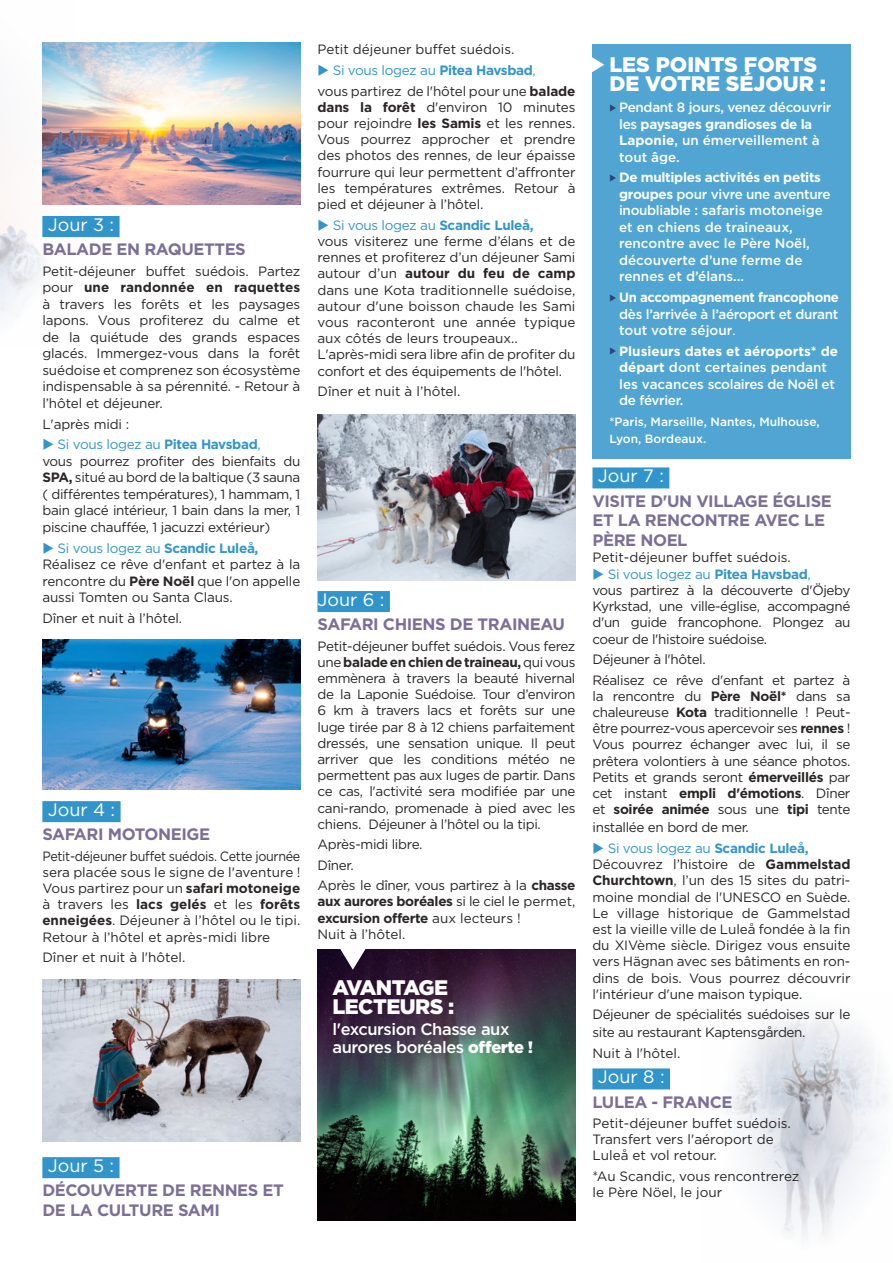
<style>
.page{position:relative;width:893px;height:1263px;background:#fff}
.page>*{position:absolute;margin:0;border:0;box-sizing:border-box;transform-origin:0 0}
.t1{font:900 21px/19.5px "Gotham";letter-spacing:-.015em;color:#fff}
.t2{font:18px "Gotham";color:#fff}
.t3{font:700 16.5px/19.8px "Gotham";letter-spacing:-.025em;color:#7b6f97}
.t4{font:500 16.5px/18px "Gotham";letter-spacing:-.025em;color:#fff}
.t5{font:13.5px/16.2px "Gotham";letter-spacing:-.015em;color:#292625}
.t6{font:500 13.5px/16.5px "Gotham";letter-spacing:-.01em;color:#fff}
.t7{font:13.5px/16.2px "Gotham";letter-spacing:-.015em;color:#292625;text-align:justify;scale:.93 1}
.t8{font:500 12px/16.5px "Gotham";color:#fff}
.s1{font-weight:700}
.s2{color:#3195cb}
.s3{font-weight:700;color:#3195cb}
.s4{font-weight:900}
.s5{color:#304273}
.s6{font-weight:400}
</style>
<div class="page">
<div style="left:592px;top:44px;width:258px;height:414px;background:#50a5d2"></div>
<img style="left:0;top:202px;width:77px;height:112px">
<img style="left:728px;top:1013px;width:160px;height:226px">
<img style="left:317px;top:949px;width:258px;height:271px">
<div style="left:42px;top:216px;width:78px;height:21px;background:#3195cb"></div>
<div style="left:42px;top:801px;width:79px;height:21px;background:#3195cb"></div>
<div style="left:42px;top:1157px;width:78px;height:21px;background:#3195cb"></div>
<div style="left:317px;top:591px;width:73px;height:21px;background:#3195cb"></div>
<div style="left:592px;top:467px;width:77px;height:21px;background:#3195cb"></div>
<div style="left:592px;top:1068px;width:78px;height:21px;background:#3195cb"></div>
<img style="left:42px;top:639px;width:259px;height:150px">
<img style="left:318px;top:414px;width:258px;height:166px">
<img style="left:42px;top:979px;width:258px;height:162px">
<img style="left:42px;top:42px;width:258px;height:162px">
<svg style="left:340px;top:949px;width:26px;height:21px"></svg>
<h2 class="t2" style="left:48px;top:213px;width:68px">Jour 3 :</h2>
<p class="t3" style="left:42px;top:239px;width:205px">BALADE EN RAQUETTES</p>
<p class="t5" style="left:42px;top:262px;width:259px;text-align:justify">Petit-déjeuner bu!et suédois. Partez pour <span class="s1">une randonnée en raquettes </span>à travers les forêts et les paysages lapons. Vous profiterez du calme et de la quiétude des grands espaces glacés. Immergez-vous dans la forêt suédoise et comprenez son écosystème indispensable à sa pérennité. - Retour à l’hôtel et déjeuner.</p>
<p class="t5" style="left:42px;top:415px;width:89px">L'après midi :</p>
<p class="t5" style="left:42px;top:436px;width:259px"><span class="s2">◆ Si vous logez au</span> <span class="s3">Pitea Havsbad</span><span class="s2">,<br></span>vous pourrez profiter des bienfaits du <span class="s1">SPA,</span> situé au bord de la baltique (3 sauna ( di!érentes températures), 1 hammam, 1 bain glacé intérieur, 1 bain dans la mer, 1 piscine chau!ée, 1 jacuzzi extérieur)</p>
<p class="t5" style="left:42px;top:539px;width:259px"><span class="s2">◆ Si vous logez au</span> <span class="s3">Scandic Luleå, </span>Réalisez ce rêve d'enfant et partez à la rencontre du <span class="s1">Père Noël</span> que l'on appelle aussi Tomten ou Santa Claus.</p>
<p class="t5" style="left:42px;top:610px;width:141px">Dîner et nuit à l’hôtel.</p>
<h2 class="t2" style="left:48px;top:798px;width:69px">Jour 4 :</h2>
<p class="t3" style="left:42px;top:824px;width:169px">SAFARI MOTONEIGE</p>
<p class="t7" style="left:42px;top:847px;width:279px">Petit-déjeuner bu!et suédois. Cette journée sera placée sous le signe de l'aventure !<br>Vous partirez pour un <span class="s1">safari motoneige </span>à travers les <span class="s1">lacs gelés</span> et les <span class="s1">forêts enneigées</span>. Déjeuner à l’hôtel ou le tipi.<br>Retour à l’hôtel et après-midi libre</p>
<p class="t5" style="left:42px;top:949px;width:144px">Dîner et nuit à l'hôtel.</p>
<h2 class="t2" style="left:48px;top:1154px;width:68px">Jour 5 :</h2>
<p class="t3" style="left:42px;top:1180px;width:243px">DÉCOUVERTE DE RENNES ET<br>DE LA CULTURE SAMI</p>
<p class="t5" style="left:317px;top:41px;width:198px">Petit déjeuner bu!et suédois.</p>
<p class="t5" style="left:317px;top:60px;width:259px;line-height:20.4px"><span class="s2">◆ Si vous logez au</span> <span class="s3">Pitea Havsbad</span><span class="s2">,<br></span>vous partirez de l'hôtel pour une <span class="s1">balade</span></p>
<p class="t5" style="left:317px;top:99px;width:259px;text-align:justify"><span class="s1">dans la forêt</span> d'environ 10 minutes pour rejoindre <span class="s1">les Samis</span> et les rennes.<br>Vous pourrez approcher et prendre des photos des rennes, de leur épaisse fourrure qui leur permettent d’a!ronter les températures extrêmes. Retour à pied et déjeuner à l’hôtel.</p>
<p class="t5" style="left:317px;top:217px;width:259px"><span class="s2">◆ Si vous logez au</span> <span class="s3">Scandic Luleå,<br></span>vous visiterez une ferme d’élans et de rennes et profiterez d’un déjeuner Sami autour d’un <span class="s1">autour du feu de camp </span>dans une Kota traditionnelle suédoise, autour d'une boisson chaude les Sami vous raconteront une année typique aux côtés de leurs troupeaux..<br>L'après-midi sera libre afin de profiter du confort et des équipements de l'hôtel.</p>
<p class="t5" style="left:317px;top:383px;width:144px">Dîner et nuit à l’hôtel.</p>
<h2 class="t2" style="left:317px;top:588px;width:68px">Jour 6 :</h2>
<p class="t3" style="left:317px;top:614px;width:249px">SAFARI CHIENS DE TRAINEAU</p>
<p class="t5" style="left:317px;top:637px;width:259px;text-align:justify">Petit-déjeuner bu!et suédois. Vous ferez une <span class="s1">balade en chien de traineau,</span> qui vous emmènera à travers la beauté hivernal de la Laponie Suédoise. Tour d’environ 6 km à travers lacs et forêts sur une luge tirée par 8 à 12 chiens parfaitement dressés, une sensation unique. Il peut arriver que les conditions météo ne permettent pas aux luges de partir. Dans ce cas, l'activité sera modifiée par une cani-rando, promenade à pied avec les chiens. Déjeuner à l’hôtel ou la tipi.</p>
<p class="t5" style="left:317px;top:834px;width:259px;line-height:20.4px">Après-midi libre.<br>Dîner.<br>Après le dîner, vous partirez à la <span class="s1">chasse</span></p>
<p class="t5" style="left:317px;top:893px;width:259px"><span class="s1">aux aurores boréales</span> si le ciel le permet, <span class="s1">excursion o!erte</span> aux lecteurs !<br>Nuit à l’hôtel.</p>
<h1 class="t1" style="left:332px;top:977px;width:124px">AVANTAGE<br>LECTEURS :</h1>
<p class="t4" style="left:332px;top:1020px;width:202px">l'excursion Chasse aux aurores boréales <span class="s4">o!erte !</span></p>
<h1 class="t1" style="left:609px;top:54px;width:218px">LES POINTS FORTS<br>DE VOTRE SÉJOUR :</h1>
<p class="t6" style="left:619px;top:99px;width:214px;text-indent:-10px"><span class="s5">◆</span> Pendant 8 jours, venez découvrir les <span class="s1">paysages grandioses de la<br>Laponie</span>, un émerveillement à tout âge.</p>
<p class="t6" style="left:619px;top:169px;width:213px;text-indent:-10px"><span class="s5">◆</span> <span class="s1">De multiples activités en petits groupes</span> pour vivre une aventure inoubliable : safaris motoneige et en chiens de traineaux, rencontre avec le Père Noël, découverte d’une ferme de rennes et d’élans...</p>
<p class="t6" style="left:619px;top:289px;width:221px;text-align:justify;text-indent:-10px"><span class="s5">◆</span> <span class="s1">Un accompagnement francophone </span>dès l’arrivée à l’aéroport et durant tout votre séjour<span class="s6">.</span></p>
<p class="t6" style="left:619px;top:343px;width:220px;text-indent:-10px"><span class="s5">◆</span> <span class="s1">Plusieurs dates et aéroports* de départ</span> dont certaines pendant les vacances scolaires de Noël et de février.</p>
<p class="t8" style="left:609px;top:413px;width:212px">*Paris, Marseille, Nantes, Mulhouse,<br>Lyon, Bordeaux.</p>
<h2 class="t2" style="left:598px;top:465px;width:68px">Jour 7 :</h2>
<p class="t3" style="left:592px;top:491px;width:241px">VISITE D'UN VILLAGE ÉGLISE<br>ET LA RENCONTRE AVEC LE<br>PÈRE NOEL</p>
<p class="t5" style="left:592px;top:549px;width:200px">Petit-déjeuner bu!et suédois.</p>
<p class="t5" style="left:592px;top:566px;width:259px"><span class="s2">◆ Si vous logez au</span> <span class="s3">Pitea Havsbad</span><span class="s2">,<br></span>vous partirez à la découverte d'Öjeby Kyrkstad, une ville-église, accompagné d'un guide francophone. Plongez au coeur de l'histoire suédoise.</p>
<p class="t5" style="left:592px;top:649px;width:259px;line-height:20.4px">Déjeuner à l'hôtel.<br>Réalisez ce rêve d'enfant et partez à</p>
<p class="t5" style="left:592px;top:687px;width:260px;text-align:justify">la rencontre du <span class="s1">Père Noël*</span> dans sa chaleureuse <span class="s1">Kota</span> traditionnelle ! Peut&shy;être pourrez-vous apercevoir ses <span class="s1">rennes</span> !<br>Vous pourrez échanger avec lui, il se prêtera volontiers à une séance photos.<br>Petits et grands seront <span class="s1">émerveillés</span> par cet instant <span class="s1">empli d'émotions</span>. Dîner et <span class="s1">soirée animée</span> sous une <span class="s1">tipi</span> tente</p>
<p class="t5" style="left:592px;top:819px;width:158px">installée en bord de mer.</p>
<p class="t5" style="left:592px;top:840px;width:259px"><span class="s2">◆ Si vous logez au</span> <span class="s3">Scandic Luleå, </span>Découvrez l’histoire de <span class="s1">Gammelstad Churchtown</span>, l’un des 15 sites du patri&shy;moine mondial de l'UNESCO en Suède.<br>Le village historique de Gammelstad est la vieille ville de Luleå fondée à la fin du XIVème siècle. Dirigez vous ensuite vers Hägnan avec ses bâtiments en ron&shy;dins de bois. Vous pourrez découvrir l'intérieur d'une maison typique.</p>
<p class="t5" style="left:592px;top:1005px;width:259px;line-height:18px">Déjeuner de spécialités suédoises sur le site au restaurant Kaptensgården.</p>
<p class="t5" style="left:592px;top:1045px;width:89px">Nuit à l'hôtel.</p>
<h2 class="t2" style="left:598px;top:1065px;width:68px">Jour 8 :</h2>
<p class="t3" style="left:592px;top:1092px;width:141px">LULEA - FRANCE</p>
<p class="t5" style="left:592px;top:1115px;width:200px">Petit-déjeuner bu!et suédois.<br>Transfert vers l'aéroport de<br>Luleå et vol retour.</p>
<p class="t5" style="left:592px;top:1168px;width:208px">*Au Scandic, vous rencontrerez le Père Nöel, le jour</p>
</div>
